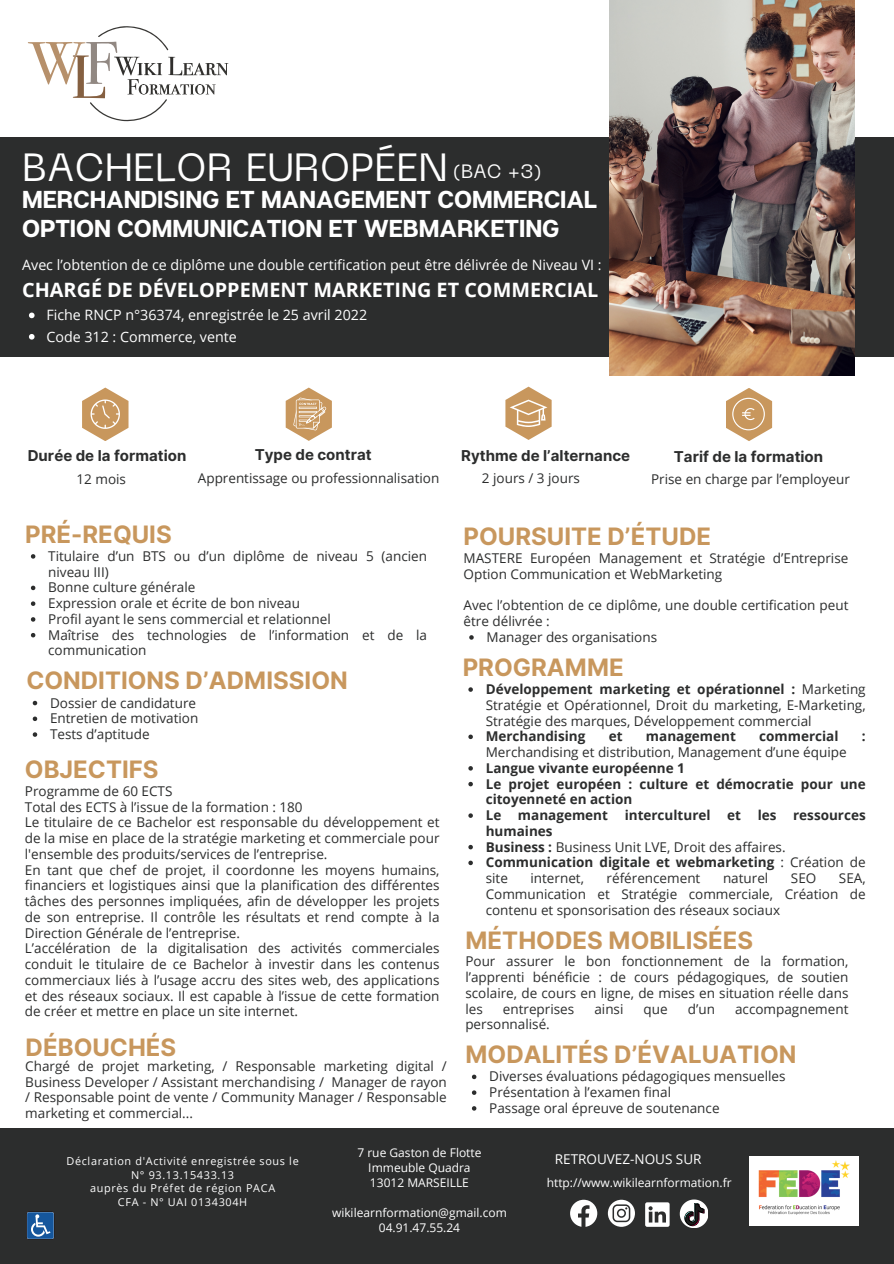
<style>
.page{position:relative;width:894px;height:1264px;background:#fff}
.page>*{position:absolute;margin:0;border:0;box-sizing:border-box;transform-origin:0 0}
.t1{font:39px "PP Neue Machina";color:#fff}
.t2{font:700 24.45px/29.1px "Articulat CF";letter-spacing:-.005em;color:#fff}
.t3{font:700 24px "Inter";color:#c8975d}
.t4{font:700 19.8px "Open Sans";color:#fff}
.t5{font:19.2px "PP Neue Machina";color:#fff}
.t6{font:700 15px "Inter";color:#2c2d2d}
.t7{font:14.25px/21.3px "Open Sans";color:#fff}
.t8{font:13.5px/15.8px "Open Sans";color:#2c2d2d}
.t9{font:700 13.5px/15.8px "Open Sans";color:#2c2d2d}
.t10{font:13.5px "Open Sans";color:#fff}
.t11{font:12px "Open Sans";color:#fff}
.t12{font:10.8px "Open Sans";letter-spacing:.06em;color:#fff}
.s1{font-weight:700}
.s2{font-weight:400}
</style>
<div class="page">
<div style="left:0;top:137px;width:893px;height:219px;background:#2c2d2d"></div>
<img style="left:609px;top:0;width:245px;height:375px">
<div style="left:0;top:1128px;width:893px;height:135px;background:#2c2d2d"></div>
<svg style="left:28px;top:26px;width:200px;height:96px"></svg>
<div style="left:26px;top:1211px;width:28px;height:28px;border:1px solid #231f20;border-radius:2px"></div>
<div style="left:27px;top:1212px;width:27px;height:26px;background:#15569c;border-radius:2px"></div>
<svg style="left:31px;top:1214px;width:19px;height:22px"></svg>
<svg style="left:570px;top:1199px;width:27px;height:27px"></svg>
<svg style="left:607px;top:1199px;width:27px;height:27px"></svg>
<svg style="left:645px;top:1202px;width:24px;height:24px"></svg>
<svg style="left:679px;top:1199px;width:28px;height:28px"></svg>
<div style="left:749px;top:1155px;width:109px;height:70px;background:#fff"></div>
<img style="left:749px;top:1155px;width:104px;height:71px">
<svg style="left:29px;top:312px;width:6px;height:6px"></svg>
<svg style="left:29px;top:334px;width:6px;height:5px"></svg>
<svg style="left:31px;top:554px;width:4px;height:4px"></svg>
<svg style="left:31px;top:585px;width:4px;height:5px"></svg>
<svg style="left:31px;top:601px;width:4px;height:5px"></svg>
<svg style="left:31px;top:617px;width:4px;height:4px"></svg>
<svg style="left:31px;top:633px;width:4px;height:4px"></svg>
<svg style="left:469px;top:635px;width:4px;height:4px"></svg>
<svg style="left:33px;top:700px;width:4px;height:5px"></svg>
<svg style="left:33px;top:716px;width:4px;height:5px"></svg>
<svg style="left:33px;top:732px;width:4px;height:4px"></svg>
<svg style="left:468px;top:687px;width:5px;height:4px"></svg>
<svg style="left:468px;top:734px;width:5px;height:5px"></svg>
<svg style="left:468px;top:766px;width:5px;height:4px"></svg>
<svg style="left:468px;top:781px;width:5px;height:5px"></svg>
<svg style="left:468px;top:813px;width:5px;height:4px"></svg>
<svg style="left:468px;top:844px;width:5px;height:5px"></svg>
<svg style="left:468px;top:860px;width:5px;height:5px"></svg>
<svg style="left:472px;top:1074px;width:4px;height:5px"></svg>
<svg style="left:472px;top:1090px;width:4px;height:4px"></svg>
<svg style="left:472px;top:1106px;width:4px;height:4px"></svg>
<svg style="left:82px;top:387px;width:46px;height:54px"></svg>
<svg style="left:285px;top:387px;width:47px;height:54px"></svg>
<svg style="left:505px;top:386px;width:47px;height:54px"></svg>
<svg style="left:726px;top:388px;width:47px;height:53px"></svg>
<p class="t1" style="left:22px;top:152px;width:427px">BACHELOR EUROPÉEN</p>
<p class="t5" style="left:452px;top:164px;width:90px">(BAC +3)</p>
<p class="t2" style="left:22px;top:184px;width:576px">MERCHANDISING ET MANAGEMENT COMMERCIAL<br>OPTION COMMUNICATION ET WEBMARKETING</p>
<p class="t7" style="left:22px;top:253px;width:581px">Avec l’obtention de ce diplôme une double certification peut être délivrée de Niveau VI :</p>
<h3 class="t4" style="left:22px;top:276px;width:577px">CHARGÉ DE DÉVELOPPEMENT MARKETING ET COMMERCIAL</h3>
<p class="t7" style="left:46px;top:304px;width:322px">Fiche RNCP n°36374, enregistrée le 25 avril 2022<br>Code 312 : Commerce, vente</p>
<h2 class="t6" style="left:28px;top:446px;width:160px">Durée de la formation</h2>
<p class="t8" style="left:77px;top:471px;width:51px">12 mois</p>
<h2 class="t6" style="left:255px;top:446px;width:118px">Type de contrat</h2>
<h6 class="t8" style="left:198px;top:469px;width:243px">Apprentissage ou professionnalisation</h6>
<p class="t6" style="left:461px;top:447px;width:170px">Rythme de l’alternance</p>
<p class="t8" style="left:482px;top:469px;width:99px">2 jours / 3 jours</p>
<p class="t6" style="left:673px;top:448px;width:151px">Tarif de la formation</p>
<p class="t8" style="left:651px;top:471px;width:200px">Prise en charge par l’employeur</p>
<h1 class="t3" style="left:25px;top:519px;width:148px">PRÉ-REQUIS</h1>
<h3 class="t8" style="left:48px;top:548px;width:380px">Titulaire d’un BTS ou d’un diplôme de niveau 5 (ancien niveau III)</h3>
<h2 class="t8" style="left:48px;top:579px;width:149px">Bonne culture générale</h2>
<p class="t8" style="left:48px;top:595px;width:253px">Expression orale et écrite de bon niveau</p>
<p class="t8" style="left:48px;top:611px;width:284px">Profil ayant le sens commercial et relationnel</p>
<p class="t8" style="left:48px;top:626px;width:380px">Maîtrise des technologies de l’information et de la communication</p>
<p class="t3" style="left:26px;top:666px;width:323px">CONDITIONS D’ADMISSION</p>
<p class="t8" style="left:50px;top:694px;width:147px">Dossier de candidature</p>
<p class="t8" style="left:50px;top:710px;width:150px">Entretien de motivation</p>
<p class="t8" style="left:50px;top:726px;width:101px">Tests d’aptitude</p>
<p class="t3" style="left:25px;top:754px;width:135px">OBJECTIFS</p>
<p class="t8" style="left:25px;top:782px;width:416px">Programme de 60 ECTS<br>Total des ECTS à l’issue de la formation : 180<br>Le titulaire de ce Bachelor est responsable du développement et de la mise en place de la stratégie marketing et commerciale pour l'ensemble des produits/services de l’entreprise.<br>En tant que chef de projet, il coordonne les moyens humains, financiers et logistiques ainsi que la planification des différentes tâches des personnes impliquées, afin de développer les projets de son entreprise. Il contrôle les résultats et rend compte à la Direction Générale de l’entreprise.<br>L’accélération de la digitalisation des activités commerciales conduit le titulaire de ce Bachelor à investir dans les contenus commerciaux liés à l’usage accru des sites web, des applications et des réseaux sociaux. Il est capable à l’issue de cette formation de créer et mettre en place un site internet.</p>
<p class="t3" style="left:26px;top:1032px;width:152px">DÉBOUCHÉS</p>
<h2 class="t8" style="left:25px;top:1057px;width:423px;text-align:justify">Chargé de projet marketing, / Responsable marketing digital / Business Developer / Assistant merchandising / Manager de rayon / Responsable point de vente / Community Manager / Responsable marketing et commercial...</h2>
<p class="t3" style="left:463px;top:522px;width:249px">POURSUITE D’ÉTUDE</p>
<p class="t8" style="left:463px;top:550px;width:386px">MASTERE Européen Management et Stratégie d’Entreprise<br>Option Communication et WebMarketing</p>
<p class="t8" style="left:463px;top:597px;width:386px">Avec l’obtention de ce diplôme, une double certification peut être délivrée :</p>
<p class="t8" style="left:486px;top:629px;width:172px">Manager des organisations</p>
<p class="t3" style="left:462px;top:652px;width:163px">PROGRAMME</p>
<p class="t8" style="left:485px;top:681px;width:381px;text-align:justify"><span class="s1">Développement marketing et opérationnel :</span> Marketing Stratégie et Opérationnel, Droit du marketing, E-Marketing, Stratégie des marques, Développement commercial</p>
<p class="t9" style="left:485px;top:728px;width:101px">Merchandising</p>
<p class="t9" style="left:608px;top:728px;width:15px">et</p>
<p class="t9" style="left:645px;top:728px;width:91px">management</p>
<p class="t9" style="left:759px;top:728px;width:81px">commercial</p>
<p class="t9" style="left:861px;top:728px;width:5px">:</p>
<p class="t8" style="left:485px;top:744px;width:362px">Merchandising et distribution, Management d’une équipe</p>
<p class="t9" style="left:485px;top:759px;width:201px">Langue vivante européenne 1</p>
<p class="t9" style="left:485px;top:775px;width:381px">Le projet européen : culture et démocratie pour une citoyenneté en action</p>
<h2 class="t9" style="left:485px;top:807px;width:381px">Le management interculturel et les ressources humaines</h2>
<p class="t8" style="left:485px;top:838px;width:301px"><span class="s1">Business :</span> Business Unit LVE, Droit des affaires.</p>
<p class="t9" style="left:485px;top:854px;width:381px">Communication digitale et webmarketing <span class="s2">: Création de site</span></p>
<p class="t8" style="left:530px;top:870px;width:55px">internet,</p>
<p class="t8" style="left:606px;top:870px;width:95px">référencement</p>
<p class="t8" style="left:722px;top:870px;width:47px">naturel</p>
<p class="t8" style="left:790px;top:870px;width:27px">SEO</p>
<p class="t8" style="left:485px;top:870px;width:381px;text-align:justify;text-indent:353px">SEA, Communication et Stratégie commerciale, Création de contenu et sponsorisation des réseaux sociaux</p>
<p class="t3" style="left:465px;top:925px;width:289px">MÉTHODES MOBILISÉES</p>
<p class="t8" style="left:465px;top:953px;width:384px;text-align:justify">Pour assurer le bon fonctionnement de la formation, l’apprenti bénéficie : de cours pédagogiques, de soutien scolaire, de cours en ligne, de mises en situation réelle dans les</p>
<p class="t8" style="left:503px;top:1000px;width:73px">entreprises</p>
<p class="t8" style="left:594px;top:1000px;width:31px">ainsi</p>
<p class="t8" style="left:643px;top:1000px;width:26px">que</p>
<p class="t8" style="left:687px;top:1000px;width:29px">d’un</p>
<p class="t8" style="left:734px;top:1000px;width:115px">accompagnement</p>
<p class="t8" style="left:465px;top:1016px;width:86px">personnalisé.</p>
<p class="t3" style="left:465px;top:1040px;width:332px">MODALITÉS D’ÉVALUATION</p>
<p class="t8" style="left:489px;top:1068px;width:298px">Diverses évaluations pédagogiques mensuelles</p>
<h2 class="t8" style="left:489px;top:1084px;width:183px">Présentation à l’examen final</h2>
<p class="t8" style="left:489px;top:1099px;width:232px">Passage oral épreuve de soutenance</p>
<p class="t11" style="left:357px;top:1143px;width:125px">7 rue Gaston de Flotte</p>
<p class="t11" style="left:368px;top:1158px;width:104px">Immeuble Quadra</p>
<h2 class="t11" style="left:370px;top:1173px;width:100px">13012 MARSEILLE</h2>
<p class="t11" style="left:332px;top:1203px;width:176px">wikilearnformation@gmail.com</p>
<p class="t11" style="left:378px;top:1218px;width:83px">04.91.47.55.24</p>
<h2 class="t12" style="left:66px;top:1153px;width:234px">Déclaration d'Activité enregistrée sous le</h2>
<p class="t10" style="left:554px;top:1149px;width:148px">RETROUVEZ-NOUS SUR</p>
<h2 class="t12" style="left:131px;top:1166px;width:105px">N° 93.13.15433.13</h2>
<h6 class="t12" style="left:90px;top:1180px;width:187px">auprès du Préfet de région PACA</h6>
<h2 class="t12" style="left:118px;top:1194px;width:131px">CFA - N° UAI 0134304H</h2>
<p class="t11" style="left:546px;top:1174px;width:186px">http://www.wikilearnformation.fr</p>
</div>
